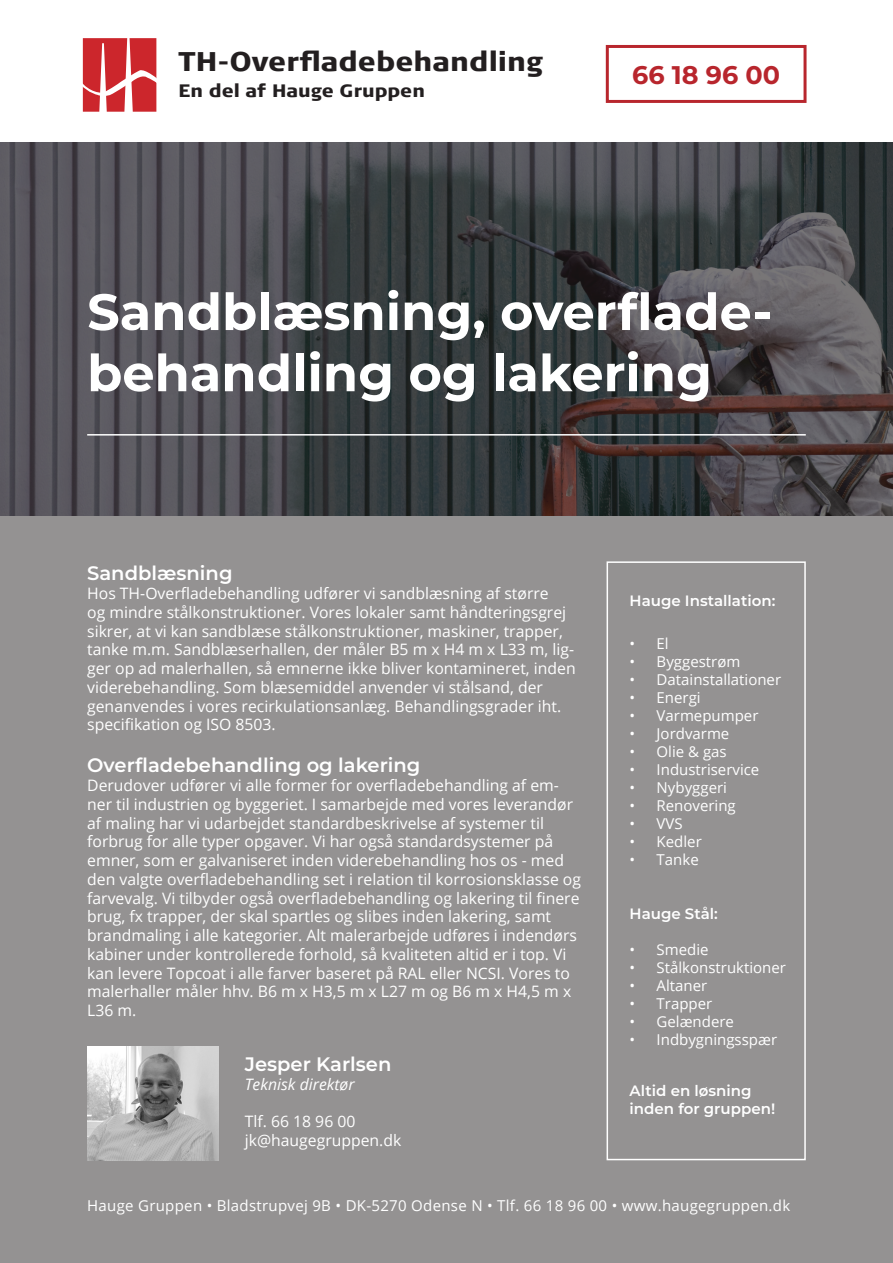
<style>
.page{position:relative;width:893px;height:1263px;background:#fff}
.page>*{position:absolute;margin:0;border:0;box-sizing:border-box;transform-origin:0 0}
.t1{font:700 51px/61.2px "Montserrat";color:#fff}
.t2{font:900 27px "Signa Pro";color:#231f20}
.t3{font:700 25.5px "Montserrat";color:#b8262d}
.t4{font:600 19.5px "Montserrat";color:#fff}
.t5{font:900 18px "Signa Pro";color:#231f20}
.t6{font:15.75px/18.8px "Open Sans";color:#fff}
.t7{font:italic 15.75px "Open Sans";color:#fff}
.t8{font:15px "Open Sans";color:#fff}
.t9{font:15px "Open Sans";letter-spacing:.02em;color:#fff}
.t10{font:600 15px "Montserrat";color:#fff}
</style>
<div class="page">
<div style="left:0;top:516px;width:893px;height:747px;background:#949292"></div>
<svg style="left:0;top:142px;width:893px;height:374px;background:#454549"></svg>
<div style="left:606px;top:45px;width:200px;height:58px;border:3px solid #b8262d"></div>
<div style="left:607px;top:561px;width:199px;height:599px;border:2px solid #fff"></div>
<hr style="left:87px;top:434px;width:719px;height:2px;background:#fff">
<img style="left:87px;top:1046px;width:132px;height:114px">
<svg style="left:82px;top:38px;width:75px;height:74px"></svg>
<p class="t2" style="left:179px;top:43px;width:366px">TH-Overfladebehandling</p>
<p class="t5" style="left:179px;top:78px;width:248px">En del af Hauge Gruppen</p>
<p class="t3" style="left:632px;top:57px;width:150px">66 18 96 00</p>
<p class="t1" style="left:87px;top:279px;width:686px">Sandblæsning, overflade&shy;behandling og lakering</p>
<p class="t4" style="left:87px;top:559px;width:147px">Sandblæsning</p>
<p class="t6" style="left:87px;top:583px;width:490px">Hos TH-Overfladebehandling udfører vi sandblæsning af større<br>og mindre stålkonstruktioner. Vores lokaler samt håndteringsgrej sikrer, at vi kan sandblæse stålkonstruktioner, maskiner, trapper, tanke m.m. Sandblæserhallen, der måler B5 m x H4 m x L33 m, lig&shy;ger op ad malerhallen, så emnerne ikke bliver kontamineret, inden viderebehandling. Som blæsemiddel anvender vi stålsand, der genanvendes i vores recirkulationsanlæg. Behandlingsgrader iht. specifikation og ISO 8503.</p>
<p class="t4" style="left:87px;top:751px;width:335px">Overfladebehandling og lakering</p>
<p class="t6" style="left:87px;top:775px;width:495px">Derudover udfører vi alle former for overfladebehandling af em&shy;ner til industrien og byggeriet. I samarbejde med vores leverandør af maling har vi udarbejdet standardbeskrivelse af systemer til forbrug for alle typer opgaver. Vi har også standardsystemer på emner, som er galvaniseret inden viderebehandling hos os - med den valgte overfladebehandling set i relation til korrosionsklasse og farvevalg. Vi tilbyder også overfladebehandling og lakering til finere brug, fx trapper, der skal spartles og slibes inden lakering, samt brandmaling i alle kategorier. Alt malerarbejde udføres i indendørs kabiner under kontrollerede forhold, så kvaliteten altid er i top. Vi kan levere Topcoat i alle farver baseret på RAL eller NCSI. Vores to malerhaller måler hhv. B6 m x H3,5 m x L27 m og B6 m x H4,5 m x L36 m.</p>
<p class="t4" style="left:245px;top:1050px;width:148px">Jesper Karlsen</p>
<p class="t7" style="left:245px;top:1073px;width:111px">Teknisk direktør</p>
<p class="t6" style="left:245px;top:1112px;width:112px">Tlf. 66 18 96 00</p>
<p class="t6" style="left:245px;top:1131px;width:158px">jk@haugegruppen.dk</p>
<p class="t10" style="left:630px;top:590px;width:147px">Hauge Installation:</p>
<p class="t8" style="left:630px;top:633px;width:41px">• El</p>
<p class="t8" style="left:630px;top:651px;width:112px">• Byggestrøm</p>
<p class="t8" style="left:630px;top:669px;width:153px">• Datainstallationer</p>
<p class="t8" style="left:630px;top:687px;width:73px">• Energi</p>
<p class="t8" style="left:630px;top:705px;width:130px">• Varmepumper</p>
<p class="t8" style="left:630px;top:723px;width:101px">• Jordvarme</p>
<p class="t8" style="left:630px;top:741px;width:99px">• Olie &amp; gas</p>
<p class="t8" style="left:630px;top:759px;width:131px">• Industriservice</p>
<p class="t8" style="left:630px;top:777px;width:99px">• Nybyggeri</p>
<p class="t8" style="left:630px;top:795px;width:108px">• Renovering</p>
<p class="t8" style="left:630px;top:813px;width:55px">• VVS</p>
<p class="t8" style="left:630px;top:831px;width:74px">• Kedler</p>
<p class="t8" style="left:630px;top:849px;width:71px">• Tanke</p>
<p class="t10" style="left:630px;top:903px;width:90px">Hauge Stål:</p>
<p class="t8" style="left:630px;top:939px;width:81px">• Smedie</p>
<p class="t8" style="left:630px;top:957px;width:158px">• Stålkonstruktioner</p>
<p class="t8" style="left:630px;top:975px;width:79px">• Altaner</p>
<p class="t8" style="left:630px;top:993px;width:84px">• Trapper</p>
<p class="t8" style="left:630px;top:1011px;width:106px">• Gelændere</p>
<p class="t8" style="left:630px;top:1029px;width:149px">• Indbygningsspær</p>
<p class="t10" style="left:630px;top:1080px;width:123px">Altid en løsning</p>
<p class="t10" style="left:630px;top:1098px;width:147px">inden for gruppen!</p>
<p class="t9" style="left:87px;top:1195px;width:705px">Hauge Gruppen • Bladstrupvej 9B • DK-5270 Odense N • Tlf. 66 18 96 00 • www.haugegruppen.dk</p>
</div>
